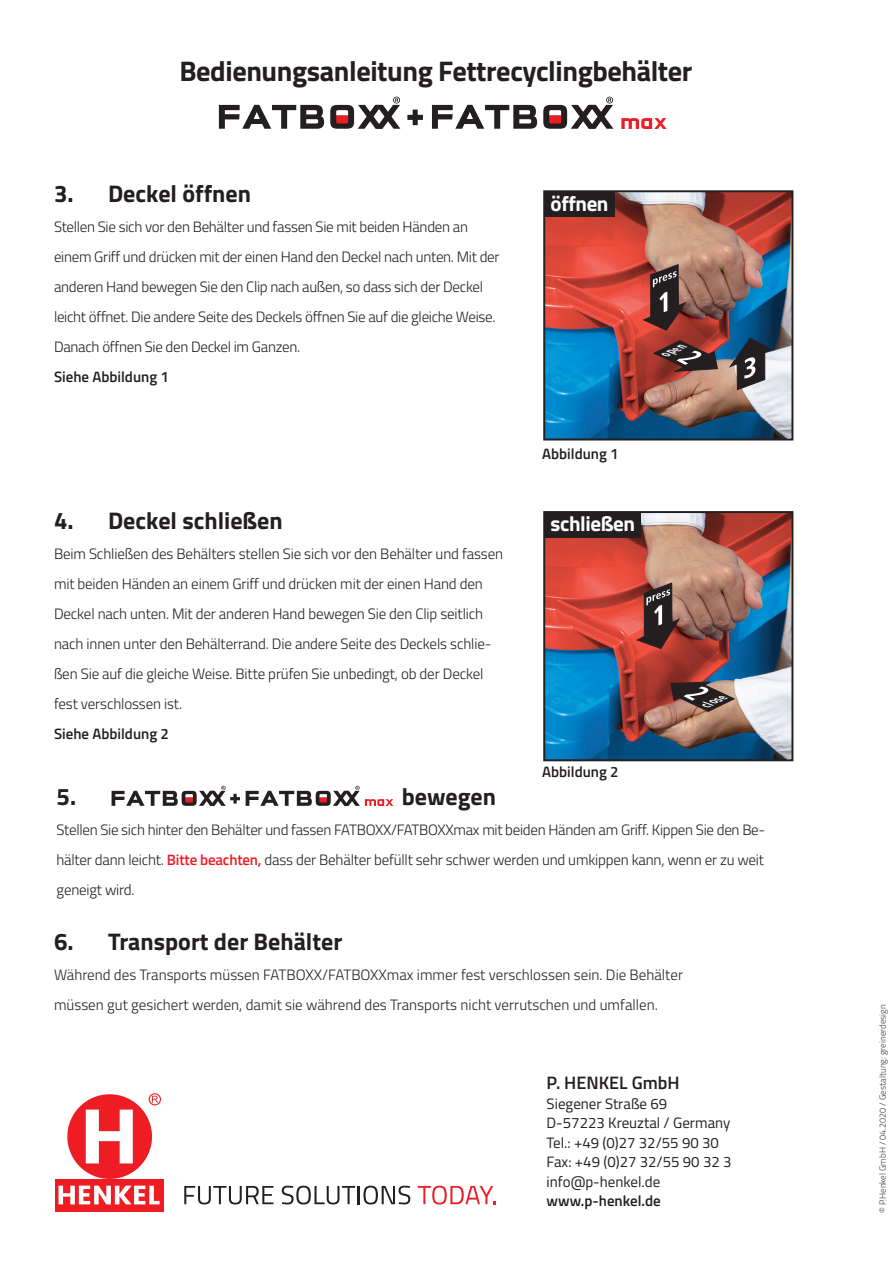
<style>
.page{position:relative;width:893px;height:1263px;background:#fff}
.page>*{position:absolute;margin:0;border:0;box-sizing:border-box;transform-origin:0 0}
.t1{font:700 28.35px "Titillium";letter-spacing:-.015em;color:#231f20}
.t2{font:700 24px "Titillium";color:#231f20}
.t3{font:700 21px "Titillium";letter-spacing:-.02em;color:#fff}
.t4{font:600 18px "Titillium";color:#231f20}
.t5{font:300 15px/30px "Titillium";letter-spacing:-.01em;color:#231f20}
.t6{font:15px/19.5px "Titillium";color:#231f20}
.t7{font:600 15px "Titillium";color:#231f20}
.t8{font:italic 700 10.2px "Transit";color:#fff}
.t9{font:300 9px "Titillium";color:#3e3e3f}
.s1{font-weight:600;color:#ee1d23}
</style>
<div class="page">
<img style="left:546px;top:193px;width:244px;height:244px">
<div style="left:543px;top:190px;width:250px;height:250px;border:2px solid #231f20"></div>
<div style="left:544px;top:191px;width:71px;height:26px;background:#231f20"></div>
<svg style="left:642px;top:264px;width:45px;height:67px;background:#74453f"></svg>
<img style="left:546px;top:514px;width:244px;height:244px">
<div style="left:543px;top:511px;width:250px;height:250px;border:2px solid #231f20"></div>
<div style="left:545px;top:512px;width:96px;height:25px;background:#231f20"></div>
<svg style="left:636px;top:582px;width:45px;height:67px;background:#774741"></svg>
<svg style="left:653px;top:340px;width:65px;height:32px;background:#663733"></svg>
<svg style="left:670px;top:681px;width:65px;height:31px;background:#715a52"></svg>
<svg style="left:728px;top:337px;width:45px;height:54px;background:#5f6973"></svg>
<svg style="left:184px;top:1186px;width:89px;height:18px"></svg>
<svg style="left:282px;top:1186px;width:128px;height:18px"></svg>
<svg style="left:418px;top:1186px;width:77px;height:18px"></svg>
<div style="left:67px;top:1094px;width:85px;height:85px;background:#ee1d23;border-radius:50%"></div>
<div style="left:55px;top:1179px;width:108px;height:32px;background:#ee1d23"></div>
<svg style="left:86px;top:1109px;width:47px;height:54px"></svg>
<svg style="left:149px;top:1093px;width:12px;height:12px"></svg>
<svg style="left:59px;top:1185px;width:101px;height:19px"></svg>
<svg style="left:246px;top:786px;width:147px;height:20px"></svg>
<svg style="left:112px;top:786px;width:128px;height:20px"></svg>
<svg style="left:621px;top:118px;width:46px;height:11px"></svg>
<svg style="left:432px;top:105px;width:105px;height:24px"></svg>
<svg style="left:543px;top:97px;width:70px;height:32px"></svg>
<svg style="left:219px;top:105px;width:105px;height:24px"></svg>
<svg style="left:330px;top:97px;width:70px;height:32px"></svg>
<svg style="left:407px;top:110px;width:16px;height:15px"></svg>
<p class="t1" style="left:179px;top:49px;width:514px">Bedienungsanleitung Fettrecyclingbehälter</p>
<p class="t2" style="left:54px;top:175px;width:199px">3. Deckel öffnen</p>
<p class="t5" style="left:54px;top:211px;width:447px">Stellen Sie sich vor den Behälter und fassen Sie mit beiden Händen an einem Griff und drücken mit der einen Hand den Deckel nach unten. Mit der anderen Hand bewegen Sie den Clip nach außen, so dass sich der Deckel leicht öffnet. Die andere Seite des Deckels öffnen Sie auf die gleiche Weise.<br>Danach öffnen Sie den Deckel im Ganzen.</p>
<p class="t7" style="left:54px;top:366px;width:116px">Siehe Abbildung 1</p>
<p class="t2" style="left:54px;top:502px;width:230px">4. Deckel schließen</p>
<p class="t5" style="left:54px;top:538px;width:451px">Beim Schließen des Behälters stellen Sie sich vor den Behälter und fassen mit beiden Händen an einem Griff und drücken mit der einen Hand den Deckel nach unten. Mit der anderen Hand bewegen Sie den Clip seitlich nach innen unter den Behälterrand. Die andere Seite des Deckels schlie&shy;ßen Sie auf die gleiche Weise. Bitte prüfen Sie unbedingt, ob der Deckel fest verschlossen ist.</p>
<p class="t7" style="left:54px;top:723px;width:116px">Siehe Abbildung 2</p>
<p class="t3" style="left:551px;top:188px;width:60px">öffnen</p>
<p class="t8" style="left:663px;top:348px;width:24px;rotate:-25deg">open</p>
<p class="t7" style="left:542px;top:443px;width:78px">Abbildung 1</p>
<p class="t3" style="left:551px;top:508px;width:86px">schließen</p>
<p class="t7" style="left:542px;top:760px;width:78px">Abbildung 2</p>
<p class="t8" style="left:704px;top:699px;width:25px;rotate:-25deg">close</p>
<p class="t2" style="left:57px;top:779px;width:21px">5.</p>
<p class="t2" style="left:402px;top:779px;width:96px">bewegen</p>
<p class="t5" style="left:57px;top:814px;width:710px;text-align:justify">Stellen Sie sich hinter den Behälter und fassen FATBOXX/FATBOXXmax mit beiden Händen am Griff. Kippen Sie den Be&shy;hälter dann leicht. <span class="s1">Bitte beachten,</span> dass der Behälter befüllt sehr schwer werden und umkippen kann, wenn er zu weit geneigt wird.</p>
<p class="t2" style="left:54px;top:923px;width:290px">6. Transport der Behälter</p>
<p class="t5" style="left:54px;top:959px;width:631px">Während des Transports müssen FATBOXX/FATBOXXmax immer fest verschlossen sein. Die Behälter müssen gut gesichert werden, damit sie während des Transports nicht verrutschen und umfallen.</p>
<p class="t4" style="left:547px;top:1069px;width:134px">P. HENKEL GmbH</p>
<p class="t6" style="left:547px;top:1093px;width:122px">Siegener Straße 69</p>
<p class="t6" style="left:547px;top:1113px;width:185px">D-57223 Kreuztal / Germany<br>Tel.: +49 (0)27 32/55 90 30</p>
<p class="t6" style="left:547px;top:1152px;width:186px">Fax: +49 (0)27 32/55 90 32 3</p>
<p class="t6" style="left:547px;top:1171px;width:115px">info@p-henkel.de</p>
<p class="t7" style="left:547px;top:1190px;width:116px">www.p-henkel.de</p>
<p class="t9" style="left:876px;top:1213px;width:210px;rotate:-90deg">© P.Henkel GmbH / 04.2020 / Gestaltung: greinerdesign</p>
</div>
